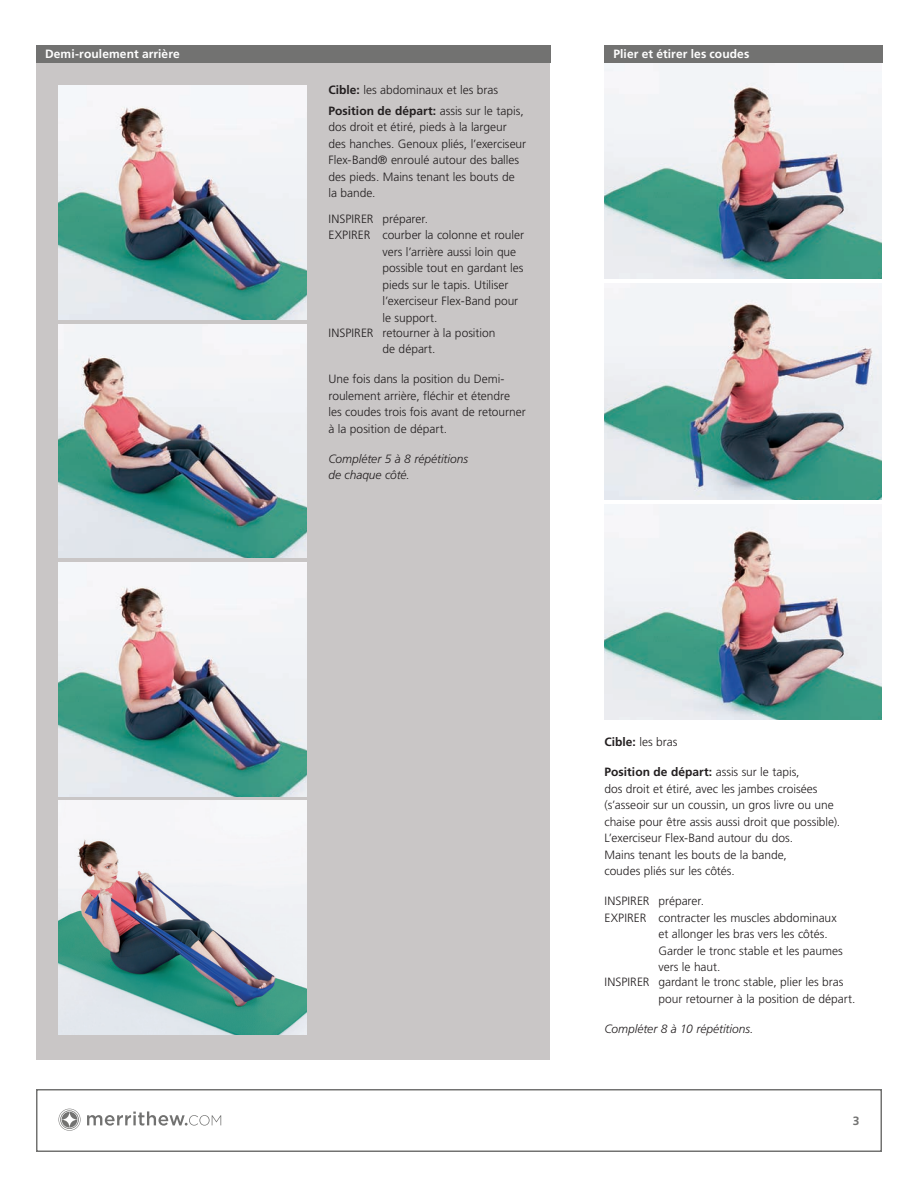
<style>
.page{position:relative;width:918px;height:1188px;background:#fff}
.page>*{position:absolute;margin:0;border:0;box-sizing:border-box;transform-origin:0 0}
.t1{font:300 12px/16.5px "Frutiger LT Std";letter-spacing:-.005em;color:#231f20}
.t2{font:italic 300 12px/16.5px "Frutiger LT Std";letter-spacing:-.005em;color:#231f20}
.t3{font:700 12px "Frutiger LT Std";letter-spacing:.01em;color:#fff}
.t4{font:700 12px "Frutiger LT Std";color:#727271}
.s1{font-weight:700}
</style>
<div class="page">
<div style="left:36px;top:1089px;width:846px;height:63px;border:2px solid #727271"></div>
<svg style="left:87px;top:1111px;width:134px;height:15px"></svg>
<svg style="left:59px;top:1109px;width:22px;height:21px"></svg>
<div style="left:36px;top:45px;width:513px;height:1014px;background:#c9c6c6"></div>
<div style="left:604px;top:45px;width:279px;height:18px;background:#727271"></div>
<div style="left:36px;top:45px;width:514px;height:18px;background:#727271"></div>
<img style="left:58px;top:85px;width:248px;height:235px">
<img style="left:58px;top:562px;width:248px;height:234px">
<img style="left:58px;top:324px;width:248px;height:234px">
<img style="left:58px;top:801px;width:248px;height:234px">
<img style="left:604px;top:63px;width:278px;height:216px">
<img style="left:604px;top:284px;width:278px;height:216px">
<img style="left:604px;top:504px;width:278px;height:216px">
<p class="t3" style="left:45px;top:47px;width:136px">Demi-roulement arrière</p>
<p class="t3" style="left:614px;top:47px;width:137px">Plier et étirer les coudes</p>
<p class="t1" style="left:328px;top:79px;width:197px;line-height:21px"><span class="s1">Cible:</span> les abdominaux et les bras<br><span class="s1">Position de départ:</span> assis sur le tapis,</p>
<p class="t1" style="left:328px;top:119px;width:199px">dos droit et étiré, pieds à la largeur des hanches. Genoux pliés, l’exerciseur<br>Flex-Band® enroulé autour des balles des pieds. Mains tenant les bouts de la bande.</p>
<p class="t1" style="left:328px;top:211px;width:101px">INSPIRER préparer.</p>
<p class="t1" style="left:328px;top:227px;width:197px">EXPIRER courber la colonne et rouler</p>
<p class="t1" style="left:382px;top:244px;width:135px">vers l’arrière aussi loin que</p>
<p class="t1" style="left:382px;top:260px;width:143px">possible tout en gardant les</p>
<p class="t1" style="left:382px;top:277px;width:127px">pieds sur le tapis. Utiliser</p>
<p class="t1" style="left:382px;top:293px;width:137px">l’exerciseur Flex-Band pour</p>
<p class="t1" style="left:382px;top:310px;width:56px">le support.</p>
<p class="t1" style="left:328px;top:325px;width:169px;text-align:center">INSPIRER retourner à la position de départ.</p>
<p class="t1" style="left:328px;top:371px;width:199px">Une fois dans la position du Demi&shy;roulement arrière, fléchir et étendre les coudes trois fois avant de retourner à la position de départ.</p>
<p class="t2" style="left:328px;top:451px;width:141px">Compléter 5 à 8 répétitions de chaque côté.</p>
<p class="t1" style="left:604px;top:734px;width:74px"><span class="s1">Cible:</span> les bras</p>
<p class="t1" style="left:604px;top:764px;width:237px"><span class="s1">Position de départ:</span> assis sur le tapis,<br>dos droit et étiré, avec les jambes croisées (s’asseoir sur un coussin, un gros livre ou une chaise pour être assis aussi droit que possible).<br>L’exerciseur Flex-Band autour du dos.<br>Mains tenant les bouts de la bande,<br>coudes pliés sur les côtés.</p>
<p class="t1" style="left:604px;top:893px;width:101px">INSPIRER préparer.</p>
<p class="t1" style="left:604px;top:910px;width:234px">EXPIRER contracter les muscles abdominaux</p>
<p class="t1" style="left:658px;top:926px;width:171px">et allonger les bras vers les côtés.</p>
<p class="t1" style="left:658px;top:943px;width:186px">Garder le tronc stable et les paumes</p>
<p class="t1" style="left:658px;top:959px;width:63px">vers le haut.</p>
<p class="t1" style="left:658px;top:974px;width:198px;text-indent:-54px">INSPIRER gardant le tronc stable, plier les bras pour retourner à la position de départ.</p>
<p class="t2" style="left:604px;top:1021px;width:150px">Compléter 8 à 10 répétitions.</p>
<p class="t4" style="left:853px;top:1114px;width:8px">3</p>
</div>
